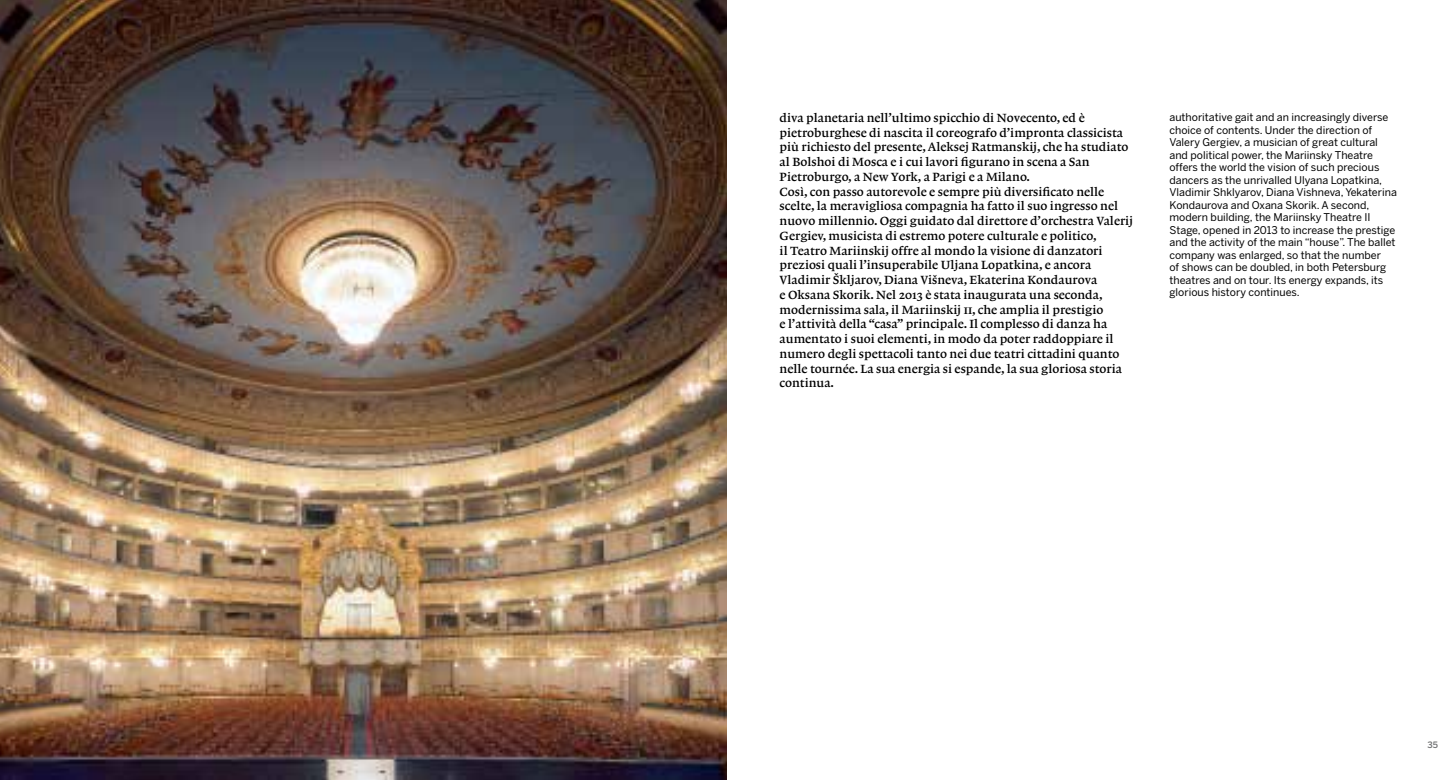
<style>
.page{position:relative;width:1453px;height:780px;background:#fff}
.page>*{position:absolute;margin:0;border:0;box-sizing:border-box;transform-origin:0 0}
.t1{font:12.5px/14.8px "Lexicon No 1 Roman B";color:#000}
.t2{font:10.62px/12.5px "Benton Sans";color:#000}
.t3{font:500 8.75px "Benton Sans";color:#707172}
</style>
<div class="page">
<img style="left:0;top:0;width:726px;height:780px">
<p class="t1" style="left:780px;top:110px;width:355px">diva planetaria nell’ultimo spicchio di Novecento, ed è pietroburghese di nascita il coreografo d’impronta classicista più richiesto del presente, Aleksej Ratmanskij, che ha studiato al Bolshoi di Mosca e i cui lavori figurano in scena a San Pietroburgo, a New York, a Parigi e a Milano.<br>Così, con passo autorevole e sempre più diversificato nelle scelte, la meravigliosa compagnia ha fatto il suo ingresso nel nuovo millennio. Oggi guidato dal direttore d’orchestra Valerij Gergiev, musicista di estremo potere culturale e politico,<br>il Teatro Mariinskij offre al mondo la visione di danzatori preziosi quali l’insuperabile Uljana Lopatkina, e ancora Vladimir Škljarov, Diana Višneva, Ekaterina Kondaurova<br>e Oksana Skorik. Nel 2013 è stata inaugurata una seconda, modernissima sala, il Mariinskij ii, che amplia il prestigio<br>e l’attività della “casa” principale. Il complesso di danza ha aumentato i suoi elementi, in modo da poter raddoppiare il numero degli spettacoli tanto nei due teatri cittadini quanto nelle tournée. La sua energia si espande, la sua gloriosa storia continua.</p>
<p class="t2" style="left:1169px;top:111px;width:229px">authoritative gait and an increasingly diverse choice of contents. Under the direction of Valery Gergiev, a musician of great cultural and political power, the Mariinsky Theatre offers the world the vision of such precious dancers as the unrivalled Ulyana Lopatkina, Vladimir Shklyarov, Diana Vishneva, Yekaterina Kondaurova and Oxana Skorik. A second, modern building, the Mariinsky Theatre II Stage, opened in 2013 to increase the prestige and the activity of the main “house”. The ballet company was enlarged, so that the number<br>of shows can be doubled, in both Petersburg theatres and on tour. Its energy expands, its glorious history continues.</p>
<p class="t3" style="left:1427px;top:739px;width:12px">35</p>
</div>
